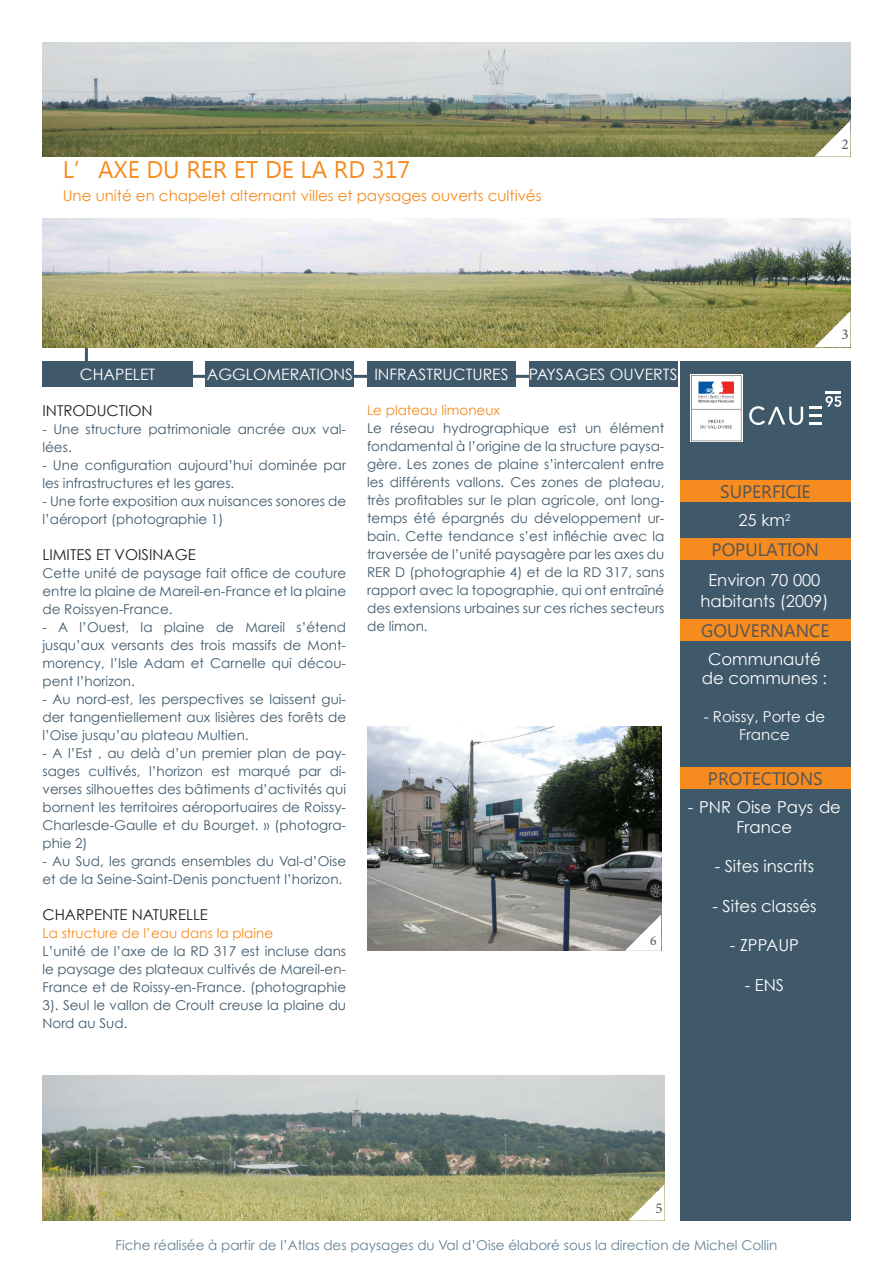
<style>
.page{position:relative;width:893px;height:1263px;background:#fff}
.page>*{position:absolute;margin:0;border:0;box-sizing:border-box;transform-origin:0 0}
.t1{font:24px "Microsoft Tai Le";color:#f68b1f}
.t2{font:18px "Microsoft Tai Le";color:#545557}
.t3{font:16.5px/19.8px "Century Gothic";color:#fff;text-align:center}
.t4{font:15.75px "Century Gothic";color:#fff}
.t5{font:15px "Century Gothic";color:#f68b1f}
.t6{font:15px "Century Gothic";color:#231f20}
.t7{font:15px/18px "Century Gothic";color:#fff;text-align:center}
.t8{font:15px "Minion Pro";color:#545557}
.t9{font:13.5px/18px "Century Gothic";color:#3f596b;text-align:justify}
.t10{font:13.5px "Century Gothic";color:#628094}
.t11{font:13.5px "Century Gothic";color:#f68b1f}
.t12{font:13.5px "Minion Pro";color:#545557}
</style>
<div class="page">
<hr style="left:100px;top:375px;width:577px;height:3px;background:#3f596b">
<hr style="left:85px;top:328px;width:3px;height:48px;background:#3f596b">
<img style="left:43px;top:43px;width:807px;height:114px">
<div style="left:43px;top:361px;width:150px;height:26px;background:#3f596b"></div>
<div style="left:205px;top:361px;width:149px;height:26px;background:#3f596b"></div>
<div style="left:367px;top:361px;width:149px;height:26px;background:#3f596b"></div>
<div style="left:529px;top:361px;width:148px;height:26px;background:#3f596b"></div>
<img style="left:43px;top:219px;width:807px;height:128px">
<svg style="left:814px;top:120px;width:36px;height:37px"></svg>
<svg style="left:814px;top:311px;width:36px;height:36px"></svg>
<img style="left:43px;top:1076px;width:621px;height:144px">
<div style="left:680px;top:361px;width:170px;height:859px;background:#3f596b"></div>
<div style="left:680px;top:481px;width:170px;height:21px;background:#f68b1f"></div>
<div style="left:680px;top:538px;width:170px;height:22px;background:#f68b1f"></div>
<div style="left:680px;top:620px;width:170px;height:21px;background:#f68b1f"></div>
<div style="left:680px;top:767px;width:170px;height:21px;background:#f68b1f"></div>
<img style="left:690px;top:374px;width:53px;height:68px">
<svg style="left:628px;top:1184px;width:36px;height:36px"></svg>
<svg style="left:749px;top:406px;width:54px;height:19px"></svg>
<svg style="left:809px;top:391px;width:32px;height:34px"></svg>
<img style="left:367px;top:727px;width:294px;height:224px">
<svg style="left:625px;top:915px;width:36px;height:36px"></svg>
<p class="t1" style="left:63px;top:156px;width:349px">L’AXE DU RER ET DE LA RD 317</p>
<p class="t5" style="left:63px;top:186px;width:480px">Une unité en chapelet alternant villes et paysages ouverts cultivés</p>
<p class="t8" style="left:841px;top:134px;width:9px">2</p>
<p class="t4" style="left:80px;top:365px;width:77px">CHAPELET</p>
<p class="t4" style="left:207px;top:365px;width:148px">AGGLOMERATIONS</p>
<p class="t4" style="left:374px;top:365px;width:136px">INFRASTRUCTURES</p>
<p class="t4" style="left:529px;top:365px;width:150px">PAYSAGES OUVERTS</p>
<p class="t6" style="left:43px;top:402px;width:112px">INTRODUCTION</p>
<p class="t9" style="left:43px;top:420px;width:305px">- Une structure patrimoniale ancrée aux val&shy;lées.</p>
<p class="t9" style="left:43px;top:456px;width:305px">- Une configuration aujourd’hui dominée par les infrastructures et les gares.</p>
<p class="t9" style="left:43px;top:492px;width:305px">- Une forte exposition aux nuisances sonores de l’aéroport (photographie 1)</p>
<p class="t6" style="left:43px;top:546px;width:155px">LIMITES ET VOISINAGE</p>
<p class="t9" style="left:43px;top:564px;width:305px">Cette unité de paysage fait office de couture entre la plaine de Mareil-en-France et la plaine de Roissyen-France.</p>
<p class="t9" style="left:43px;top:618px;width:305px">- A l’Ouest, la plaine de Mareil s’étend jusqu’aux versants des trois massifs de Mont&shy;morency, l’Isle Adam et Carnelle qui décou&shy;pent l’horizon.</p>
<p class="t9" style="left:43px;top:690px;width:305px">- Au nord-est, les perspectives se laissent gui&shy;der tangentiellement aux lisières des forêts de l’Oise jusqu’au plateau Multien.</p>
<p class="t9" style="left:43px;top:744px;width:305px">- A l’Est , au delà d’un premier plan de pay&shy;sages cultivés, l’horizon est marqué par di&shy;verses silhouettes des bâtiments d’activités qui bornent les territoires aéroportuaires de Roissy-Charlesde-Gaulle et du Bourget. » (photogra&shy;phie 2)</p>
<p class="t9" style="left:43px;top:852px;width:305px">- Au Sud, les grands ensembles du Val-d’Oise et de la Seine-Saint-Denis ponctuent l’horizon.</p>
<p class="t6" style="left:43px;top:906px;width:167px">CHARPENTE NATURELLE</p>
<p class="t11" style="left:43px;top:925px;width:232px">La structure de l’eau dans la plaine</p>
<p class="t9" style="left:43px;top:942px;width:305px">L’unité de l’axe de la RD 317 est incluse dans le paysage des plateaux cultivés de Mareil-en-France et de Roissy-en-France. (photographie 3). Seul le vallon de Croult creuse la plaine du Nord au Sud.</p>
<p class="t11" style="left:367px;top:402px;width:135px">Le plateau limoneux</p>
<p class="t9" style="left:367px;top:419px;width:299px">Le réseau hydrographique est un élément fondamental à l’origine de la structure paysa&shy;gère. Les zones de plaine s’intercalent entre les différents vallons. Ces zones de plateau, très profitables sur le plan agricole, ont long&shy;temps été épargnés du développement ur&shy;bain. Cette tendance s’est infléchie avec la traversée de l’unité paysagère par les axes du RER D (photographie 4) et de la RD 317, sans rapport avec la topographie, qui ont entraîné des extensions urbaines sur ces riches secteurs de limon.</p>
<p class="t12" style="left:650px;top:932px;width:8px">6</p>
<p class="t8" style="left:841px;top:325px;width:9px">3</p>
<p class="t2" style="left:720px;top:481px;width:92px">SUPERFICIE</p>
<p class="t3" style="left:738px;top:510px;width:53px">25 km<sup>2</sup></p>
<p class="t2" style="left:712px;top:539px;width:109px">POPULATION</p>
<p class="t3" style="left:708px;top:570px;width:113px">Environ 70 000</p>
<p class="t3" style="left:700px;top:591px;width:130px">habitants (2009)</p>
<p class="t2" style="left:701px;top:620px;width:130px">GOUVERNANCE</p>
<p class="t3" style="left:708px;top:648px;width:114px">Communauté</p>
<p class="t3" style="left:702px;top:668px;width:127px">de communes :</p>
<p class="t7" style="left:704px;top:708px;width:123px">- Roissy, Porte de<br>France</p>
<p class="t2" style="left:708px;top:768px;width:116px">PROTECTIONS</p>
<p class="t3" style="left:688px;top:797px;width:155px">- PNR Oise Pays de<br>France</p>
<p class="t3" style="left:715px;top:856px;width:101px">- Sites inscrits</p>
<p class="t3" style="left:712px;top:896px;width:106px">- Sites classés</p>
<p class="t3" style="left:730px;top:935px;width:71px">- ZPPAUP</p>
<p class="t3" style="left:745px;top:975px;width:41px">- ENS</p>
<p class="t8" style="left:655px;top:1198px;width:9px">5</p>
<p class="t10" style="left:115px;top:1236px;width:663px">Fiche réalisée à partir de l’Atlas des paysages du Val d’Oise élaboré sous la direction de Michel Collin</p>
</div>
